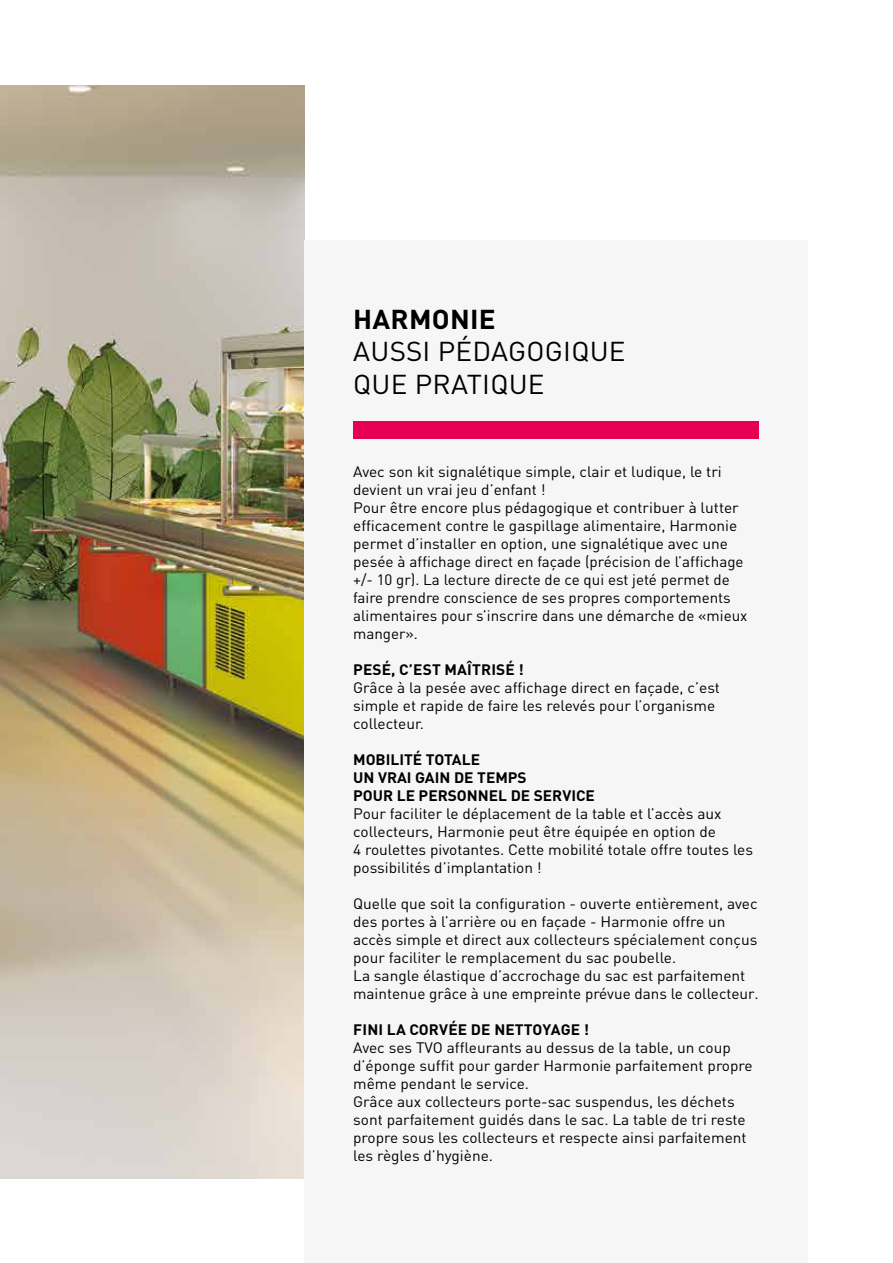
<style>
.page{position:relative;width:893px;height:1263px;background:#fff}
.page>*{position:absolute;margin:0;border:0;box-sizing:border-box;transform-origin:0 0}
.t1{font:27px/32.4px "DIN Pro";letter-spacing:.01em;color:#000}
.t2{font:700 27px "DIN Pro";letter-spacing:.01em;color:#000}
.t3{font:15px/18px "DIN Pro";color:#000}
.t4{font:700 15px/18px "DIN Pro";color:#000}
</style>
<div class="page">
<img style="left:0;top:85px;width:304px;height:1093px">
<div style="left:304px;top:240px;width:504px;height:1023px;background:#f6f6f6"></div>
<div style="left:353px;top:421px;width:406px;height:18px;background:#e50053"></div>
<h1 class="t2" style="left:353px;top:301px;width:144px">HARMONIE</h1>
<h1 class="t1" style="left:353px;top:334px;width:274px">AUSSI PÉDAGOGIQUE<br>QUE PRATIQUE</h1>
<p class="t3" style="left:353px;top:461px;width:396px">Avec son kit signalétique simple, clair et ludique, le tri devient un vrai jeu d’enfant !<br>Pour être encore plus pédagogique et contribuer à lutter efficacement contre le gaspillage alimentaire, Harmonie permet d’installer en option, une signalétique avec une pesée à affichage direct en façade (précision de l’affichage +/- 10 gr). La lecture directe de ce qui est jeté permet de faire prendre conscience de ses propres comportements alimentaires pour s’inscrire dans une démarche de «mieux manger».</p>
<p class="t4" style="left:353px;top:659px;width:172px">PESÉ, C’EST MAÎTRISÉ !</p>
<p class="t3" style="left:353px;top:677px;width:368px">Grâce à la pesée avec affichage direct en façade, c’est simple et rapide de faire les relevés pour l’organisme collecteur.</p>
<p class="t4" style="left:353px;top:749px;width:243px">MOBILITÉ TOTALE<br>UN VRAI GAIN DE TEMPS<br>POUR LE PERSONNEL DE SERVICE</p>
<p class="t3" style="left:353px;top:803px;width:401px">Pour faciliter le déplacement de la table et l’accès aux collecteurs, Harmonie peut être équipée en option de<br>4 roulettes pivotantes. Cette mobilité totale offre toutes les possibilités d’implantation !</p>
<p class="t3" style="left:353px;top:893px;width:407px">Quelle que soit la configuration - ouverte entièrement, avec des portes à l’arrière ou en façade - Harmonie offre un accès simple et direct aux collecteurs spécialement conçus pour faciliter le remplacement du sac poubelle.<br>La sangle élastique d’accrochage du sac est parfaitement maintenue grâce à une empreinte prévue dans le collecteur.</p>
<p class="t4" style="left:353px;top:1019px;width:237px">FINI LA CORVÉE DE NETTOYAGE !</p>
<p class="t3" style="left:353px;top:1037px;width:401px">Avec ses TVO affleurants au dessus de la table, un coup d’éponge suffit pour garder Harmonie parfaitement propre même pendant le service.<br>Grâce aux collecteurs porte-sac suspendus, les déchets sont parfaitement guidés dans le sac. La table de tri reste propre sous les collecteurs et respecte ainsi parfaitement les règles d’hygiène.</p>
</div>
